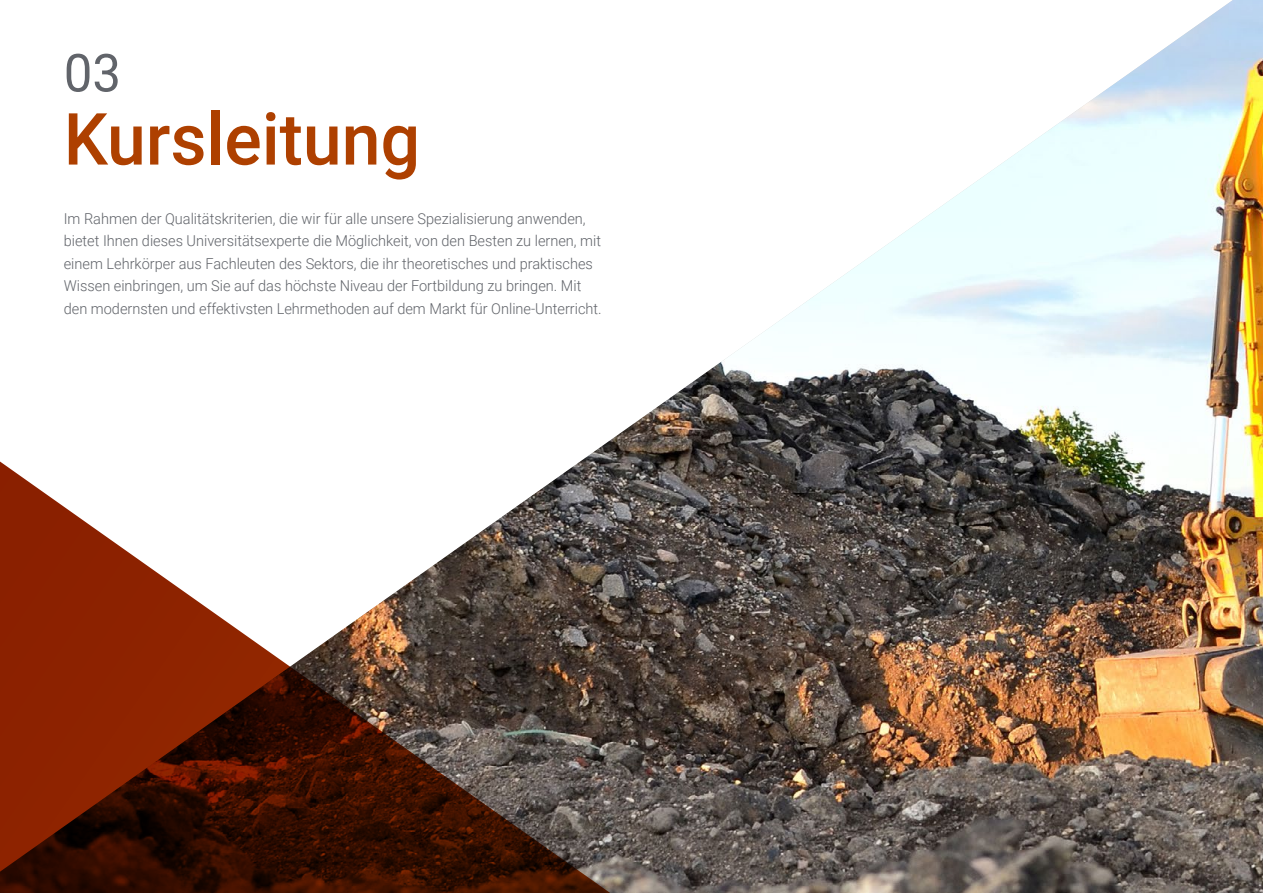
<style>
.page{position:relative;width:1263px;height:893px;background:#fff}
.page>*{position:absolute;margin:0;border:0;box-sizing:border-box;transform-origin:0 0}
.t1{font:500 72px "Roboto";color:#ae4000}
.t2{font:52.5px "Roboto";color:#61646a}
.t3{font:300 15px/22.5px "Roboto";color:#61646a}
</style>
<div class="page">
<img style="left:602px;top:0;width:661px;height:893px">
<svg style="left:0;top:446px;width:640px;height:447px"></svg>
<h2 class="t2" style="left:64px;top:36px;width:59px">03</h2>
<h1 class="t1" style="left:64px;top:89px;width:358px">Kursleitung</h1>
<p class="t3" style="left:64px;top:207px;width:539px">Im Rahmen der Qualitätskriterien, die wir für alle unsere Spezialisierung anwenden, bietet Ihnen dieses Universitätsexperte die Möglichkeit, von den Besten zu lernen, mit einem Lehrkörper aus Fachleuten des Sektors, die ihr theoretisches und praktisches Wissen einbringen, um Sie auf das höchste Niveau der Fortbildung zu bringen. Mit den modernsten und effektivsten Lehrmethoden auf dem Markt für Online-Unterricht.</p>
</div>
